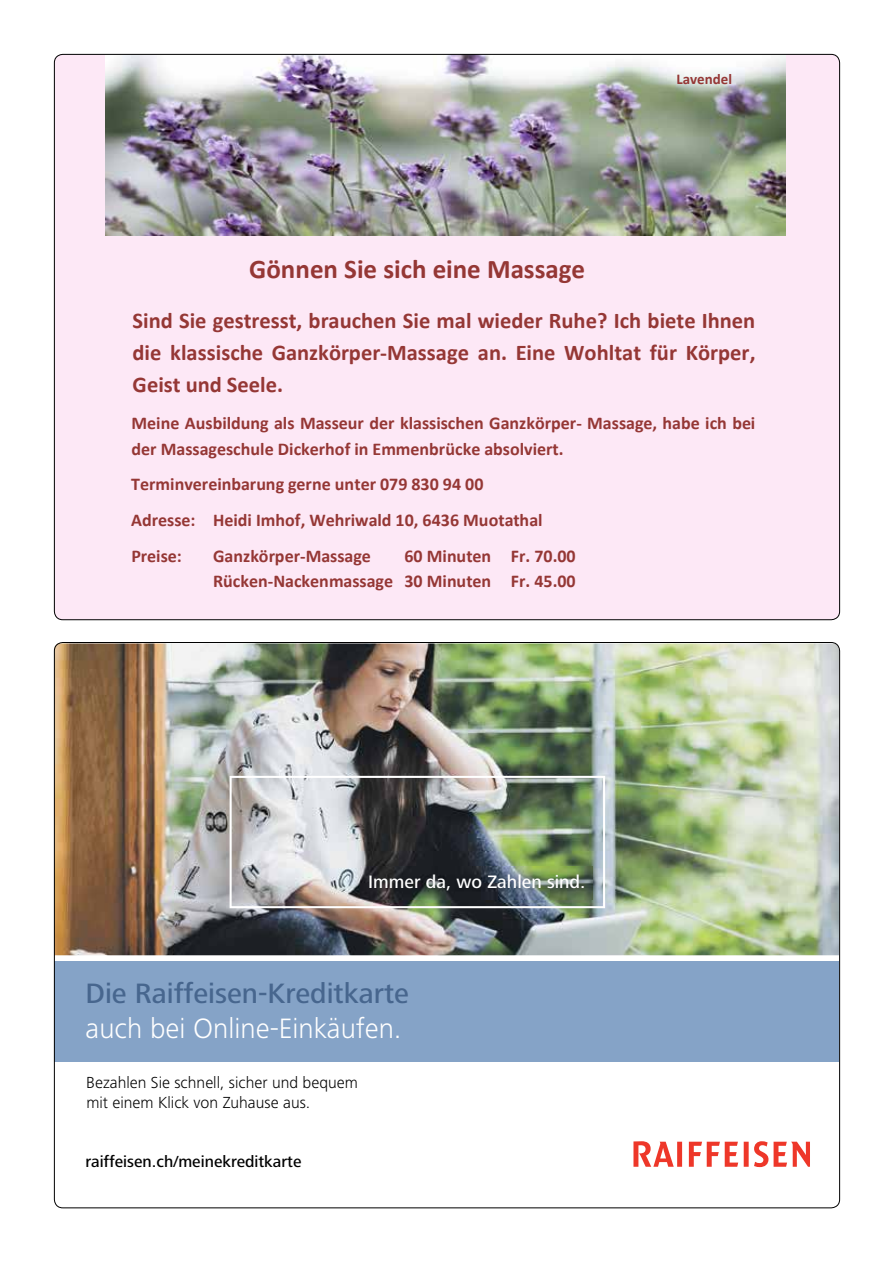
<style>
.page{position:relative;width:893px;height:1263px;background:#fff}
.page>*{position:absolute;margin:0;border:0;box-sizing:border-box;transform-origin:0 0}
.t1{font:500 29.1px "Frutiger Next LT";color:#47668e}
.t2{font:300 29.1px "Frutiger Next LT";color:#fff}
.t3{font:700 27px "Calibri";color:#953735}
.t4{font:700 22.5px/31.7px "Calibri";color:#953735;text-align:justify}
.t5{font:500 18.75px "Frutiger Next LT";color:#fff}
.t6{font:700 18px/25.2px "Calibri";color:#953735}
.t7{font:300 16.65px/20px "Frutiger Next LT";color:#000}
.t8{font:500 16.65px "Frutiger Next LT";color:#000}
.t9{font:700 15px "Calibri";letter-spacing:.005em;color:#953735}
</style>
<div class="page">
<img style="left:54px;top:642px;width:785px;height:526px">
<div style="left:54px;top:54px;width:786px;height:566px;background:#fde8f6;border-radius:9px"></div>
<img style="left:105px;top:56px;width:680px;height:180px">
<p class="t9" style="left:676px;top:69px;width:57px">Lavendel</p>
<h2 class="t3" style="left:249px;top:250px;width:337px">Gönnen Sie sich eine Massage</h2>
<p class="t4" style="left:133px;top:305px;width:624px">Sind Sie gestresst, brauchen Sie mal wieder Ruhe? Ich biete Ihnen die klassische Ganzkörper-Massage an. Eine Wohltat für Körper, Geist und Seele.</p>
<p class="t6" style="left:132px;top:410px;width:625px">Meine Ausbildung als Masseur der klassischen Ganzkörper- Massage, habe ich bei der Massageschule Dickerhof in Emmenbrücke absolviert.</p>
<p class="t6" style="left:131px;top:466px;width:413px;line-height:35.8px">Terminvereinbarung gerne unter 079 830 94 00<br>Adresse: Heidi Imhof, Wehriwald 10, 6436 Muotathal<br>Preise:</p>
<p class="t6" style="left:213px;top:543px;width:159px">Ganzkörper-Massage</p>
<p class="t6" style="left:213px;top:543px;width:364px;text-align:right">60 Minuten Fr. 70.00<br>Rücken-Nackenmassage 30 Minuten Fr. 45.00</p>
<p class="t5" style="left:368px;top:872px;width:219px">Immer da, wo Zahlen sind.</p>
<h1 class="t1" style="left:85px;top:977px;width:325px">Die Raiffeisen-Kreditkarte</h1>
<h1 class="t2" style="left:85px;top:1012px;width:318px">auch bei Online-Einkäufen.</h1>
<p class="t7" style="left:86px;top:1072px;width:273px">Bezahlen Sie schnell, sicher und bequem mit einem Klick von Zuhause aus.</p>
<p class="t8" style="left:85px;top:1152px;width:218px">raiffeisen.ch/meinekreditkarte</p>
</div>
